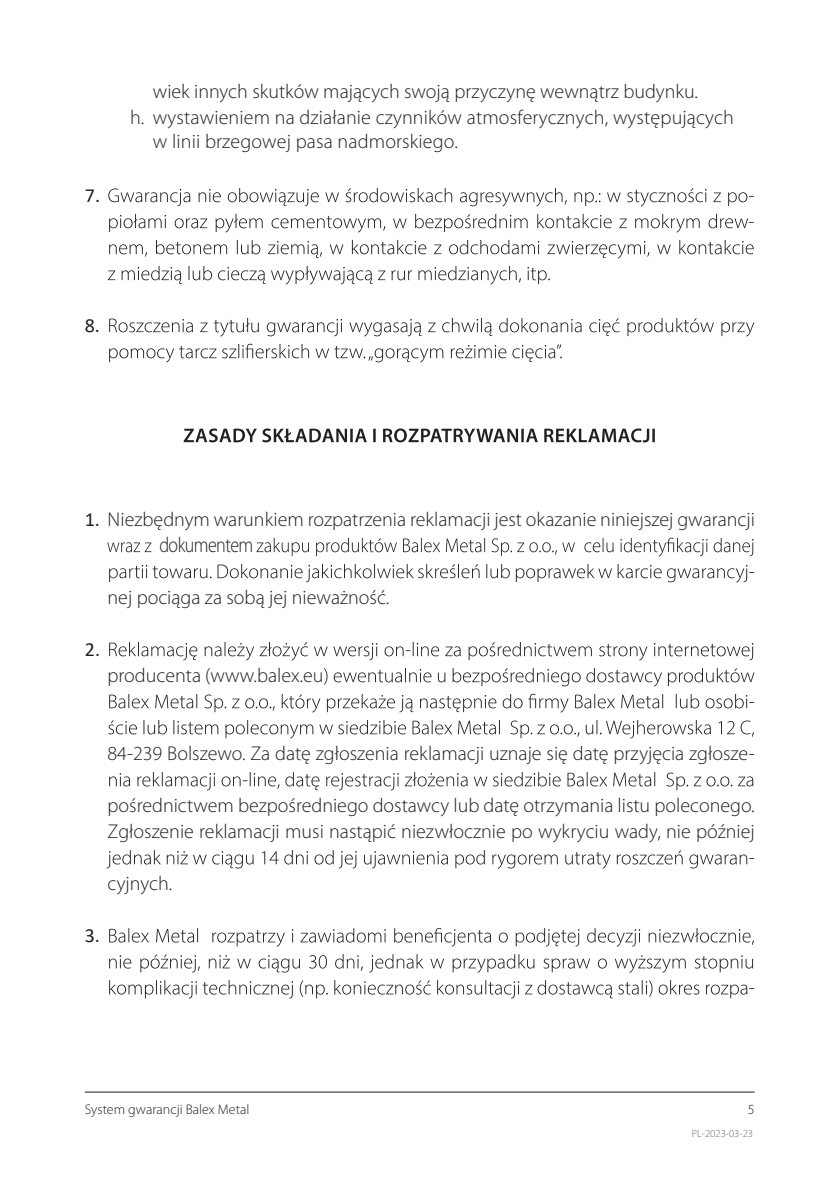
<style>
.page{position:relative;width:840px;height:1191px;background:#fff}
.page>*{position:absolute;margin:0;border:0;box-sizing:border-box;transform-origin:0 0}
.t1{font:300 21.4px "Myriad Pro";letter-spacing:-.03em;color:#231f20;scale:.84 1}
.t2{font:300 20px/26px "Myriad Pro";color:#231f20}
.t3{font:20px "Calibri";color:#231f20}
.t4{font:300 14px "Myriad Pro";color:#231f20}
.t5{font:300 10.6px "Myriad Pro";color:#6b6f70}
.s1{font-family:"Calibri";font-weight:400}
</style>
<div class="page">
<hr style="left:85px;top:1091px;width:669px;height:1px;background:#231f20">
<svg style="left:108px;top:188px;width:639px;height:18px"></svg>
<svg style="left:109px;top:214px;width:638px;height:18px"></svg>
<svg style="left:109px;top:240px;width:644px;height:18px"></svg>
<svg style="left:108px;top:266px;width:441px;height:18px"></svg>
<svg style="left:109px;top:318px;width:645px;height:18px"></svg>
<svg style="left:109px;top:344px;width:452px;height:18px"></svg>
<svg style="left:183px;top:428px;width:471px;height:14px"></svg>
<svg style="left:107px;top:537px;width:646px;height:19px"></svg>
<svg style="left:109px;top:564px;width:638px;height:18px"></svg>
<svg style="left:109px;top:642px;width:644px;height:18px"></svg>
<svg style="left:324px;top:668px;width:430px;height:18px"></svg>
<svg style="left:109px;top:694px;width:638px;height:18px"></svg>
<svg style="left:108px;top:720px;width:645px;height:18px"></svg>
<svg style="left:109px;top:772px;width:644px;height:18px"></svg>
<svg style="left:106px;top:850px;width:640px;height:18px"></svg>
<svg style="left:109px;top:928px;width:644px;height:18px"></svg>
<svg style="left:109px;top:954px;width:643px;height:18px"></svg>
<svg style="left:109px;top:980px;width:638px;height:18px"></svg>
<p class="t3" style="left:85px;top:182px;width:17px">7.</p>
<p class="t2" style="left:130px;top:79px;width:605px;text-indent:23px">wiek innych skutków mających swoją przyczynę wewnątrz budynku.<br>h. wystawieniem na działanie czynników atmosferycznych, występujących</p>
<p class="t2" style="left:153px;top:129px;width:306px">w linii brzegowej pasa nadmorskiego.</p>
<p class="t2" style="left:748px;top:183px;width:7px">- -</p>
<p class="t3" style="left:85px;top:312px;width:17px">8.</p>
<p class="t2" style="left:85px;top:507px;width:671px"><span class="s1">1.</span> Niezbędnym warunkiem rozpatrzenia reklamacji jest okazanie niniejszej gwarancji</p>
<p class="t1" style="left:159px;top:533px;width:113px">dokumentem</p>
<p class="t2" style="left:107px;top:585px;width:283px">nej pociąga za sobą jej nieważność.</p>
<p class="t3" style="left:85px;top:635px;width:17px">2.</p>
<p class="t2" style="left:107px;top:663px;width:217px">producenta (www.balex.eu</p>
<p class="t2" style="left:748px;top:559px;width:7px">-</p>
<p class="t2" style="left:748px;top:689px;width:7px">-</p>
<p class="t2" style="left:107px;top:741px;width:648px">84-239 Bolszewo. Za datę zgłoszenia reklamacji uznaje się datę przyjęcia zgłosze-</p>
<p class="t2" style="left:107px;top:793px;width:648px">pośrednictwem bezpośredniego dostawcy lub datę otrzymania listu poleconego.</p>
<p class="t2" style="left:107px;top:819px;width:648px">Zgłoszenie reklamacji musi nastąpić niezwłocznie po wykryciu wady, nie później</p>
<p class="t2" style="left:748px;top:845px;width:7px">-</p>
<p class="t2" style="left:107px;top:871px;width:66px">cyjnych.</p>
<p class="t3" style="left:85px;top:921px;width:17px">3.</p>
<p class="t2" style="left:748px;top:975px;width:7px">-</p>
<p class="t4" style="left:85px;top:1102px;width:166px">System gwarancji Balex Metal</p>
<p class="t4" style="left:747px;top:1102px;width:8px">5</p>
<p class="t5" style="left:691px;top:1127px;width:63px">PL-2023-03-23</p>
</div>
